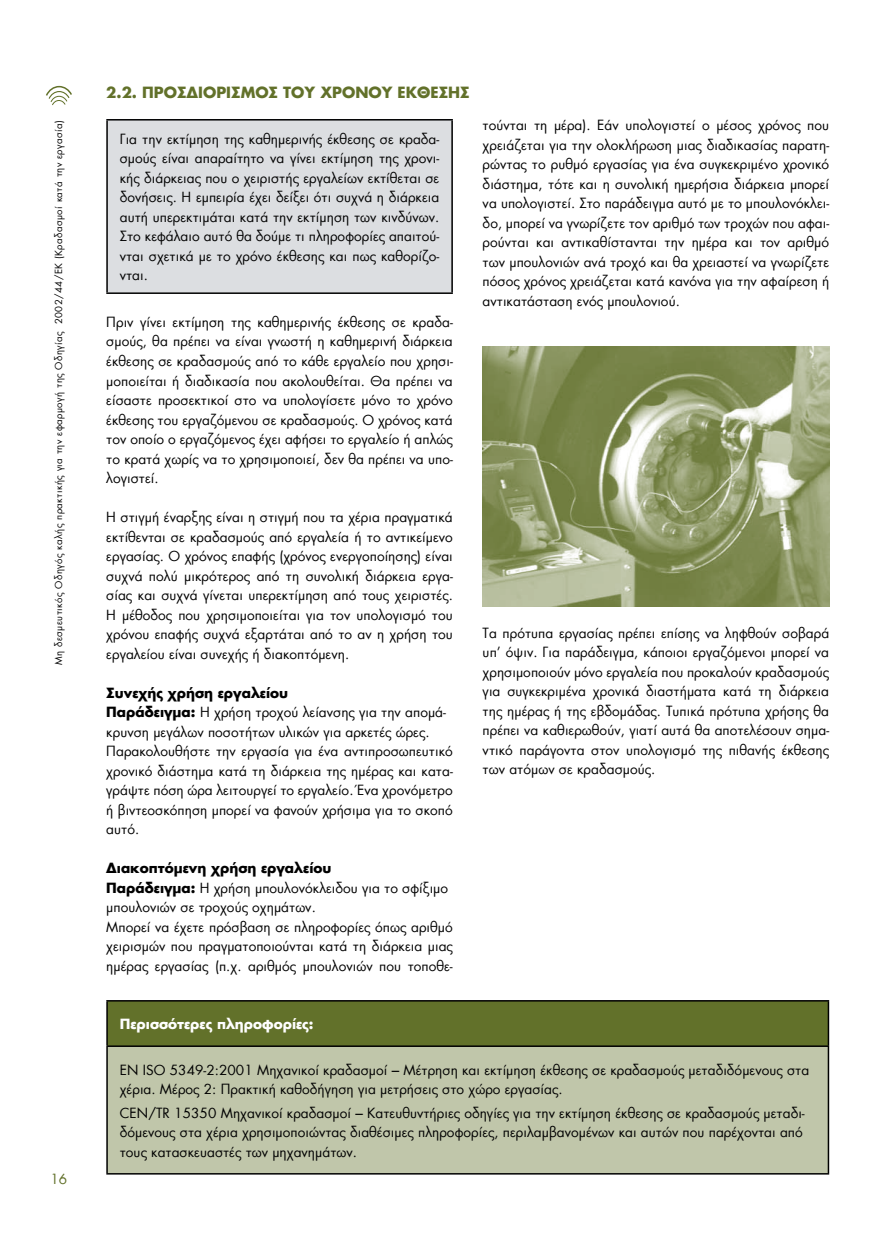
<style>
.page{position:relative;width:893px;height:1234px;background:#fff}
.page>*{position:absolute;margin:0;border:0;box-sizing:border-box;transform-origin:0 0}
.t1{font:700 16.5px "Kp Linea";color:#62712a}
.t2{font:15px/19.5px "Kp Linea";color:#000;text-align:justify}
.t3{font:700 15px "Kp Linea";color:#fff}
.t4{font:15px "Kp Linea";color:#62712a}
.t5{font:10.5px "Kp Linea";letter-spacing:.04em;color:#000}
.s1{font-weight:700}
</style>
<div class="page">
<svg style="left:46px;top:85px;width:26px;height:20px"></svg>
<div style="left:107px;top:120px;width:345px;height:173px;background:#dcdee1"></div>
<hr style="left:106px;top:119px;width:347px;height:1px;background:#000">
<hr style="left:106px;top:120px;width:2px;height:172px;background:#000">
<hr style="left:451px;top:120px;width:2px;height:172px;background:#000">
<hr style="left:106px;top:292px;width:347px;height:2px;background:#000">
<div style="left:107px;top:1000px;width:721px;height:45px;background:#62712a"></div>
<div style="left:107px;top:1045px;width:721px;height:128px;background:#c0c6aa"></div>
<hr style="left:106px;top:999px;width:723px;height:2px;background:#000">
<hr style="left:106px;top:1001px;width:2px;height:44px;background:#000">
<hr style="left:828px;top:1001px;width:1px;height:44px;background:#000">
<hr style="left:106px;top:1045px;width:723px;height:1px;background:#000">
<hr style="left:106px;top:1046px;width:2px;height:126px;background:#000">
<hr style="left:828px;top:1046px;width:1px;height:126px;background:#000">
<hr style="left:106px;top:1172px;width:723px;height:2px;background:#000">
<img style="left:483px;top:346px;width:346px;height:260px">
<p class="t5" style="left:52px;top:664px;width:546px;rotate:-90deg">Μη δεσμευτικός Οδηγός καλής πρακτικής για την εφαρμογή της Οδηγίας 2002/44/ΕΚ (Κραδασμοί κατά την εργασία)</p>
<p class="t4" style="left:50px;top:1169px;width:18px">16</p>
<p class="t1" style="left:106px;top:82px;width:48px">2.2. ΠΡΟΣ</p>
<p class="t1" style="left:187px;top:82px;width:21px">ΔΙΟΡΙΣ</p>
<p class="t1" style="left:241px;top:82px;width:93px">ΜΟΣ ΤΟΥ ΧΡΟΝΟΥ</p>
<p class="t1" style="left:398px;top:82px;width:53px">ΕΚΘΕΣΗΣ</p>
<p class="t2" style="left:120px;top:129px;width:321px">Για την εκτίμηση της καθημερινής έκθεσης σε κραδα&shy;σμούς είναι απαραίτητο να γίνει εκτίμηση της χρονι&shy;κής διάρκειας που ο χειριστής εργαλείων εκτίθεται σε δονήσεις. Η εμπειρία έχει δείξει ότι συχνά η διάρκεια αυτή υπερεκτιμάται κατά την εκτίμηση των κινδύνων.<br>Στο κεφάλαιο αυτό θα δούμε τι πληροφορίες απαιτού&shy;νται σχετικά με το χρόνο έκθεσης και πως καθορίζο&shy;νται.</p>
<p class="t2" style="left:106px;top:312px;width:348px">Πριν γίνει εκτίμηση της καθημερινής έκθεσης σε κραδα&shy;σμούς, θα πρέπει να είναι γνωστή η καθημερινή διάρκεια έκθεσης σε κραδασμούς από το κάθε εργαλείο που χρησι&shy;μοποιείται ή διαδικασία που ακολουθείται. Θα πρέπει να είσαστε προσεκτικοί στο να υπολογίσετε μόνο το χρόνο έκθεσης του εργαζόμενου σε κραδασμούς. Ο χρόνος κατά τον οποίο ο εργαζόμενος έχει αφήσει το εργαλείο ή απλώς το κρατά χωρίς να το χρησιμοποιεί, δεν θα πρέπει να υπο&shy;λογιστεί.</p>
<p class="t2" style="left:106px;top:507px;width:348px">Η στιγμή έναρξης είναι η στιγμή που τα χέρια πραγματικά εκτίθενται σε κραδασμούς από εργαλεία ή το αντικείμενο εργασίας. Ο χρόνος επαφής (χρόνος ενεργοποίησης) είναι συχνά πολύ μικρότερος από τη συνολική διάρκεια εργα&shy;σίας και συχνά γίνεται υπερεκτίμηση από τους χειριστές.<br>Η μέθοδος που χρησιμοποιείται για τον υπολογισμό του χρόνου επαφής συχνά εξαρτάται από το αν η χρήση του εργαλείου είναι συνεχής ή διακοπτόμενη.</p>
<p class="t2" style="left:106px;top:682px;width:348px;text-align:left"><span class="s1">Συνεχής χρήση εργαλείου<br>Παράδειγμα:</span> Η χρήση τροχού λείανσης για την απομά&shy;κρυνση μεγάλων ποσοτήτων υλικών για αρκετές ώρες.<br>Παρακολουθήστε την εργασία για ένα αντιπροσωπευτικό χρονικό διάστημα κατά τη διάρκεια της ημέρας και κατα&shy;γράψτε πόση ώρα λειτουργεί το εργαλείο. Ένα χρονόμετρο ή βιντεοσκόπηση μπορεί να φανούν χρήσιμα για το σκοπό αυτό.</p>
<p class="t2" style="left:106px;top:858px;width:348px;text-align:left"><span class="s1">Διακοπτόμενη χρήση εργαλείου<br>Παράδειγμα:</span> Η χρήση μπουλονόκλειδου για το σφίξιμο μπουλονιών σε τροχούς οχημάτων.<br>Μπορεί να έχετε πρόσβαση σε πληροφορίες όπως αριθμό χειρισμών που πραγματοποιούνται κατά τη διάρκεια μιας ημέρας εργασίας (π.χ. αριθμός μπουλονιών που τοποθε-</p>
<p class="t2" style="left:483px;top:115px;width:348px">τούνται τη μέρα). Εάν υπολογιστεί ο μέσος χρόνος που χρειάζεται για την ολοκλήρωση μιας διαδικασίας παρατη&shy;ρώντας το ρυθμό εργασίας για ένα συγκεκριμένο χρονικό διάστημα, τότε και η συνολική ημερήσια διάρκεια μπορεί να υπολογιστεί. Στο παράδειγμα αυτό με το μπουλονόκλει&shy;δο, μπορεί να γνωρίζετε τον αριθμό των τροχών που αφαι&shy;ρούνται και αντικαθίστανται την ημέρα και τον αριθμό των μπουλονιών ανά τροχό και θα χρειαστεί να γνωρίζετε πόσος χρόνος χρειάζεται κατά κανόνα για την αφαίρεση ή αντικατάσταση ενός μπουλονιού.</p>
<p class="t2" style="left:483px;top:622px;width:348px">Τα πρότυπα εργασίας πρέπει επίσης να ληφθούν σοβαρά υπ’ όψιν. Για παράδειγμα, κάποιοι εργαζόμενοι μπορεί να χρησιμοποιούν μόνο εργαλεία που προκαλούν κραδασμούς για συγκεκριμένα χρονικά διαστήματα κατά τη διάρκεια της ημέρας ή της εβδομάδας. Τυπικά πρότυπα χρήσης θα πρέπει να καθιερωθούν, γιατί αυτά θα αποτελέσουν σημα&shy;ντικό παράγοντα στον υπολογισμό της πιθανής έκθεσης των ατόμων σε κραδασμούς.</p>
<p class="t3" style="left:120px;top:1014px;width:195px">Περισσότερες πληροφορίες:</p>
<p class="t2" style="left:120px;top:1059px;width:691px">EN ISO 5349-2:2001 Μηχανικοί κραδασμοί – Μέτρηση και εκτίμηση έκθεσης σε κραδασμούς μεταδιδόμενους στα χέρια. Μέρος 2: Πρακτική καθοδήγηση για μετρήσεις στο χώρο εργασίας.</p>
<p class="t2" style="left:120px;top:1102px;width:686px;text-align:left">CEN/TR 15350 Μηχανικοί κραδασμοί – Κατευθυντήριες οδηγίες για την εκτίμηση έκθεσης σε κραδασμούς μεταδι&shy;δόμενους στα χέρια χρησιμοποιώντας διαθέσιμες πληροφορίες, περιλαμβανομένων και αυτών που παρέχονται από τους κατασκευαστές των μηχανημάτων.</p>
</div>
